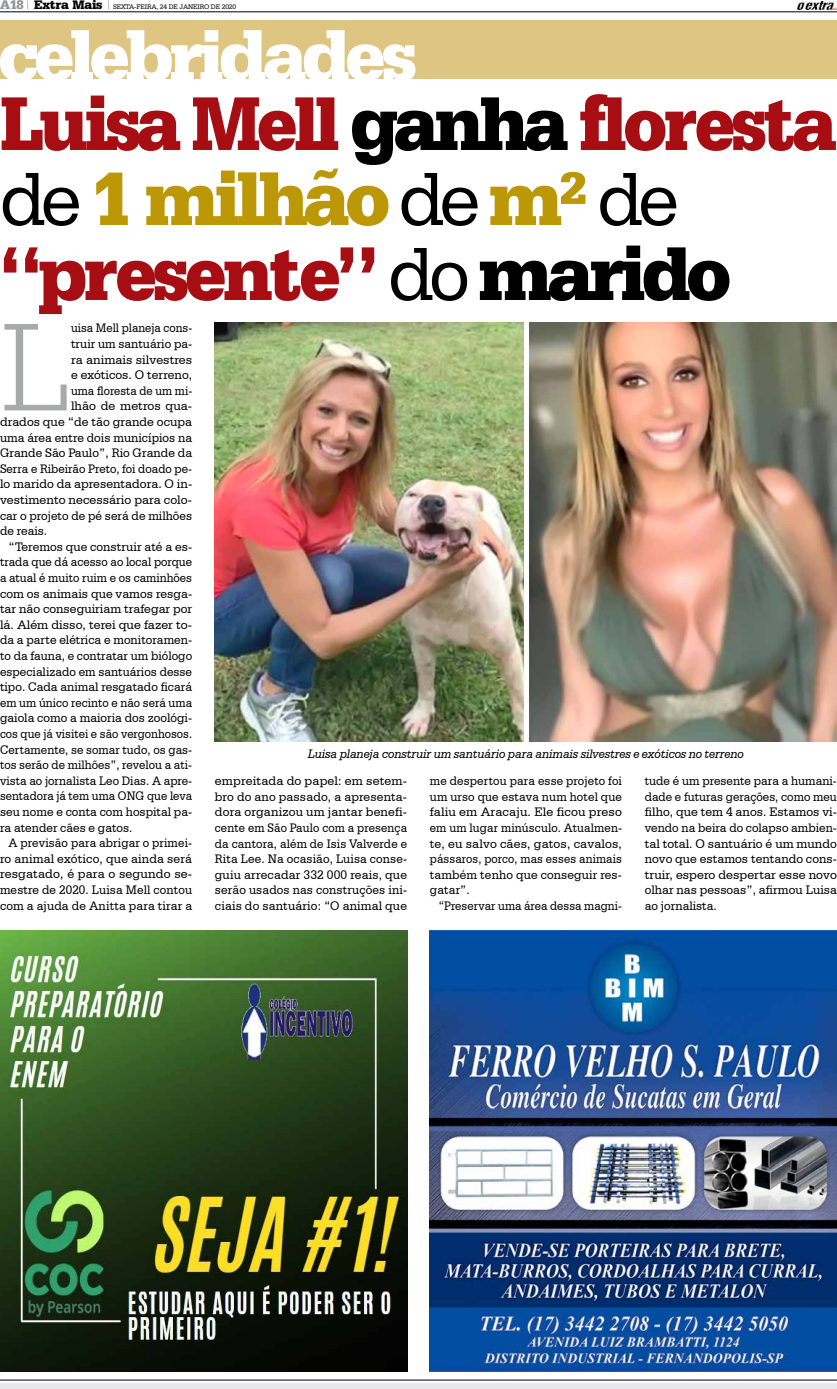
<style>
.page{position:relative;width:837px;height:1389px;background:#fff}
.page>*{position:absolute;margin:0;border:0;box-sizing:border-box;transform-origin:0 0}
.t1{font:300 133.7px "Serifa BT";color:#a7a9ac;scale:.95 1}
.t2{font:900 80px/75px "Serifa BT";letter-spacing:-.06em;color:#a70e13;scale:.93 1}
.t3{font:700 72px "Serifa DEE";letter-spacing:-.06em;color:#fff}
.t4{font:13px/15.6px "Serifa BT";color:#000;text-align:justify}
.t5{font:13px/15.6px "Serifa BT";color:#000;text-align:justify;scale:.94 1}
.t6{font:13px/15.6px "Serifa BT";color:#000;text-align:justify;scale:.93 1}
.t7{font:13px "Serifa BT";color:#000;scale:.95 1}
.t8{font:13px "Serifa BT";color:#000;scale:.92 1}
.t9{font:13px "Serifa BT";color:#000;scale:.96 1}
.t10{font:13px "Serifa BT";color:#000;scale:.91 1}
.t11{font:italic 13px "Serifa BT";letter-spacing:-.01em;color:#000;scale:.95 1}
.t12{font:13px "Serifa BT";color:#000;scale:.9 1}
.t13{font:7px "Serifa BT";letter-spacing:-.02em;color:#000}
.s1{font-family:"Serifa DEE";font-weight:700;font-size:13px;color:#939598}
.s2{font-weight:900;font-size:13px}
.s3{color:#000}
.s4{font-weight:400;color:#000}
.s5{color:#bd9806}
</style>
<div class="page">
<div style="left:0;top:1383px;width:836px;height:6px;background:#e6e7e8"></div>
<hr style="left:0;top:1380px;width:836px;height:1px;background:#000">
<img style="left:797px;top:1px;width:39px;height:8px">
<hr style="left:0;top:12px;width:836px;height:1px;background:#000">
<div style="left:0;top:20px;width:836px;height:59px;background:#dec581"></div>
<img style="left:215px;top:323px;width:308px;height:418px">
<img style="left:529px;top:323px;width:307px;height:418px">
<img style="left:429px;top:930px;width:407px;height:442px">
<img style="left:0;top:930px;width:407px;height:442px">
<p class="t13" style="left:0;top:2px;width:237px"><span class="s1">A18</span> <sup>|</sup> <span class="s2">Extra Mais</span> <sup>|</sup> SEXTA-FEIRA, 24 DE JANEIRO DE 2020</p>
<h3 class="t3" style="left:-2px;top:13px;width:421px">celebridades</h3>
<h2 class="t2" style="left:0;top:84px;width:901px">Luisa Mell <span class="s3">ganha</span> floresta <span class="s4">de</span> <span class="s5">1 milhão</span> <span class="s4">de</span> <span class="s5">m²</span> <span class="s4">de </span>“presente” <span class="s4">do</span> <span class="s3">marido</span></h2>
<h1 class="t1" style="left:0;top:289px;width:76px">L</h1>
<p class="t12" style="left:71px;top:320px;width:136px">uisa Mell planeja cons-</p>
<p class="t7" style="left:71px;top:336px;width:129px">truir um santuário pa-</p>
<p class="t4" style="left:71px;top:351px;width:123px">ra animais silvestres</p>
<p class="t4" style="left:71px;top:367px;width:122px">e exóticos. O terreno,</p>
<p class="t12" style="left:71px;top:383px;width:136px">uma floresta de um mi-</p>
<p class="t4" style="left:71px;top:398px;width:123px">lhão de metros qua-</p>
<p class="t4" style="left:0;top:414px;width:193px">drados que “de tão grande ocupa</p>
<p class="t9" style="left:0;top:430px;width:202px">uma área entre dois municípios na</p>
<p class="t9" style="left:0;top:445px;width:202px">Grande São Paulo”, Rio Grande da</p>
<p class="t8" style="left:0;top:461px;width:210px">Serra e Ribeirão Preto, foi doado pe-</p>
<p class="t4" style="left:0;top:476px;width:194px">lo marido da apresentadora. O in-</p>
<p class="t4" style="left:0;top:492px;width:194px">vestimento necessário para colo-</p>
<p class="t7" style="left:0;top:508px;width:204px">car o projeto de pé será de milhões</p>
<p class="t7" style="left:0;top:523px;width:51px">de reais.</p>
<p class="t4" style="left:9px;top:539px;width:185px">“Teremos que construir até a es-</p>
<p class="t8" style="left:0;top:554px;width:210px">trada que dá acesso ao local porque</p>
<p class="t8" style="left:0;top:570px;width:210px">a atual é muito ruim e os caminhões</p>
<p class="t4" style="left:0;top:585px;width:194px">com os animais que vamos resga-</p>
<p class="t4" style="left:0;top:601px;width:194px">tar não conseguiriam trafegar por</p>
<p class="t4" style="left:0;top:617px;width:194px">lá. Além disso, terei que fazer to-</p>
<p class="t7" style="left:0;top:632px;width:204px">da a parte elétrica e monitoramen-</p>
<p class="t5" style="left:0;top:648px;width:206px">to da fauna, e contratar um biólogo</p>
<p class="t5" style="left:0;top:663px;width:206px">especializado em santuários desse</p>
<p class="t7" style="left:0;top:679px;width:204px">tipo. Cada animal resgatado ficará</p>
<p class="t8" style="left:0;top:695px;width:210px">em um único recinto e não será uma</p>
<p class="t9" style="left:0;top:710px;width:202px">gaiola como a maioria dos zoológi-</p>
<p class="t10" style="left:0;top:726px;width:212px">cos que já visitei e são vergonhosos.</p>
<p class="t6" style="left:0;top:741px;width:208px">Certamente, se somar tudo, os gas-</p>
<p class="t8" style="left:0;top:757px;width:210px">tos serão de milhões”, revelou a ati-</p>
<p class="t6" style="left:0;top:773px;width:208px">vista ao jornalista Leo Dias. A apre-</p>
<p class="t10" style="left:0;top:788px;width:212px">sentadora já tem uma ONG que leva</p>
<p class="t7" style="left:0;top:804px;width:204px">seu nome e conta com hospital pa-</p>
<p class="t7" style="left:0;top:820px;width:141px">ra atender cães e gatos.</p>
<p class="t6" style="left:9px;top:835px;width:199px">A previsão para abrigar o primei-</p>
<p class="t4" style="left:0;top:851px;width:194px">ro animal exótico, que ainda será</p>
<p class="t4" style="left:0;top:866px;width:194px">resgatado, é para o segundo se-</p>
<p class="t7" style="left:0;top:882px;width:204px">mestre de 2020. Luisa Mell contou</p>
<p class="t9" style="left:0;top:898px;width:202px">com a ajuda de Anitta para tirar a</p>
<p class="t11" style="left:308px;top:746px;width:460px">Luisa planeja construir um santuário para animais silvestres e exóticos no terreno</p>
<p class="t5" style="left:644px;top:773px;width:206px">tude é um presente para a humani&shy;dade e futuras gerações, como meu filho, que tem 4 anos. Estamos vi&shy;vendo na beira do colapso ambien&shy;tal total. O santuário é um mundo novo que estamos tentando cons&shy;truir, espero despertar esse novo olhar nas pessoas”, afirmou Luisa ao jornalista.</p>
<p class="t4" style="left:215px;top:773px;width:194px">empreitada do papel: em setem&shy;bro do ano passado, a apresenta&shy;dora organizou um jantar benefi&shy;cente em São Paulo com a presença da cantora, além de Isis Valverde e Rita Lee. Na ocasião, Luisa conse&shy;guiu arrecadar 332 000 reais, que serão usados nas construções ini&shy;ciais do santuário: “O animal que</p>
<p class="t6" style="left:429px;top:773px;width:208px">me despertou para esse projeto foi um urso que estava num hotel que faliu em Aracaju. Ele ficou preso em um lugar minúsculo. Atualmen&shy;te, eu salvo cães, gatos, cavalos, pássaros, porco, mas esses animais também tenho que conseguir res&shy;gatar”.</p>
<p class="t10" style="left:438px;top:898px;width:203px">“Preservar uma área dessa magni-</p>
</div>
